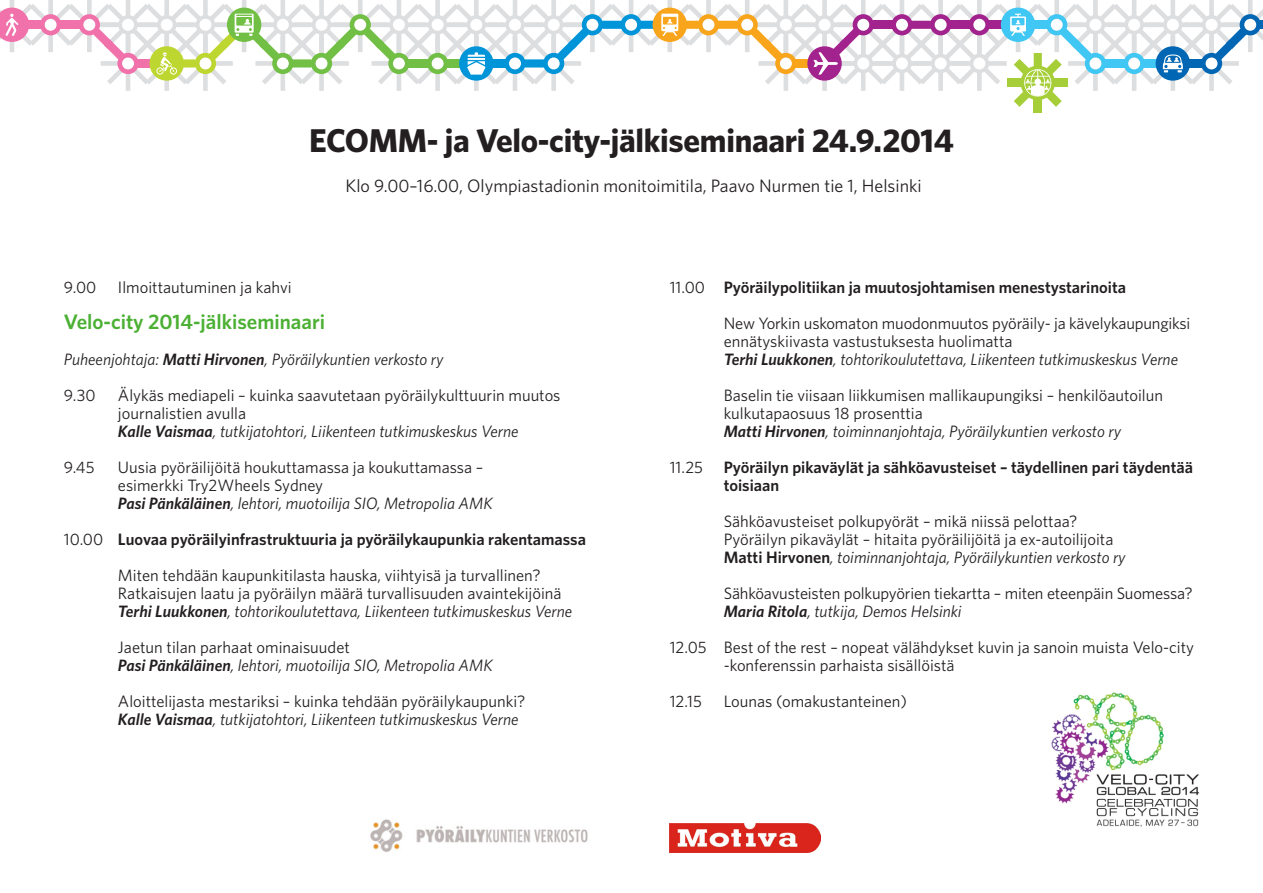
<style>
.page{position:relative;width:1263px;height:893px;background:#fff}
.page>*{position:absolute;margin:0;border:0;box-sizing:border-box;transform-origin:0 0}
.t1{font:700 33px "Whitney";letter-spacing:-.01em;color:#231f20}
.t2{font:600 21px "Whitney";color:#4bb033}
.t3{font:18px "Whitney";color:#231f20}
.t4{font:16.5px/18px "Whitney";color:#231f20}
.t5{font:italic 16.5px "Whitney";color:#231f20}
.t6{font:600 16.5px/18px "Whitney";color:#231f20}
.s1{font-weight:600}
.s2{font-weight:400}
.s3{font-weight:600;font-style:normal}
</style>
<div class="page">
<div style="left:1034px;top:93px;width:8px;height:20px;background:#a6ce39"></div>
<svg style="left:0;top:0;width:1263px;height:107px"></svg>
<img style="left:1051px;top:692px;width:149px;height:135px">
<img style="left:370px;top:819px;width:218px;height:33px">
<img style="left:669px;top:824px;width:152px;height:28px">
<p class="t1" style="left:309px;top:118px;width:646px">ECOMM- ja Velo-city-jälkiseminaari 24.9.2014</p>
<p class="t3" style="left:345px;top:174px;width:578px">Klo 9.00–16.00, Olympiastadionin monitoimitila, Paavo Nurmen tie 1, Helsinki</p>
<p class="t4" style="left:64px;top:278px;width:34px">9.00</p>
<p class="t4" style="left:118px;top:278px;width:175px">Ilmoittautuminen ja kahvi</p>
<p class="t2" style="left:64px;top:307px;width:263px">Velo-city 2014-jälkiseminaari</p>
<p class="t5" style="left:64px;top:348px;width:381px">Puheenjohtaja: <span class="s1">Matti Hirvonen</span>, Pyöräilykuntien verkosto ry</p>
<p class="t4" style="left:64px;top:386px;width:33px">9.30</p>
<p class="t4" style="left:118px;top:386px;width:444px">Älykäs mediapeli – kuinka saavutetaan pyöräilykulttuurin muutos</p>
<p class="t4" style="left:118px;top:404px;width:130px">journalistien avulla</p>
<p class="t5" style="left:118px;top:420px;width:402px"><span class="s1">Kalle Vaismaa</span>, tutkijatohtori, Liikenteen tutkimuskeskus Verne</p>
<p class="t4" style="left:64px;top:458px;width:32px">9.45</p>
<p class="t4" style="left:118px;top:458px;width:367px">Uusia pyöräilijöitä houkuttamassa ja koukuttamassa – esimerkki Try2Wheels Sydney</p>
<p class="t5" style="left:118px;top:492px;width:376px"><span class="s1">Pasi Pänkäläinen</span>, lehtori, muotoilija SIO, Metropolia AMK</p>
<p class="t6" style="left:64px;top:530px;width:524px"><span class="s2">10.00</span> Luovaa pyöräilyinfrastruktuuria ja pyöräilykaupunkia rakentamassa</p>
<p class="t4" style="left:118px;top:566px;width:424px">Miten tehdään kaupunkitilasta hauska, viihtyisä ja turvallinen?</p>
<p class="t4" style="left:118px;top:584px;width:445px">Ratkaisujen laatu ja pyöräilyn määrä turvallisuuden avaintekijöinä</p>
<p class="t5" style="left:118px;top:600px;width:456px"><span class="s1">Terhi Luukkonen</span>, tohtorikoulutettava, Liikenteen tutkimuskeskus Verne</p>
<p class="t4" style="left:118px;top:638px;width:233px">Jaetun tilan parhaat ominaisuudet</p>
<p class="t5" style="left:118px;top:654px;width:376px"><span class="s1">Pasi Pänkäläinen</span>, lehtori, muotoilija SIO, Metropolia AMK</p>
<p class="t4" style="left:118px;top:692px;width:409px">Aloittelijasta mestariksi – kuinka tehdään pyöräilykaupunki?</p>
<p class="t5" style="left:118px;top:708px;width:402px"><span class="s1">Kalle Vaismaa</span>, tutkijatohtori, Liikenteen tutkimuskeskus Verne</p>
<p class="t6" style="left:670px;top:278px;width:458px"><span class="s2">11.00</span> Pyöräilypolitiikan ja muutosjohtamisen menestystarinoita</p>
<p class="t4" style="left:724px;top:314px;width:468px">New Yorkin uskomaton muodonmuutos pyöräily- ja kävelykaupungiksi ennätyskiivasta vastustuksesta huolimatta</p>
<p class="t5" style="left:724px;top:348px;width:456px"><span class="s1">Terhi Luukkonen</span>, tohtorikoulutettava, Liikenteen tutkimuskeskus Verne</p>
<p class="t4" style="left:724px;top:386px;width:441px">Baselin tie viisaan liikkumisen mallikaupungiksi – henkilöautoilun kulkutapaosuus 18 prosenttia</p>
<p class="t5" style="left:724px;top:420px;width:399px"><span class="s1">Matti Hirvonen</span>, toiminnanjohtaja, Pyöräilykuntien verkosto ry</p>
<p class="t4" style="left:670px;top:458px;width:35px">11.25</p>
<p class="t6" style="left:724px;top:458px;width:471px">Pyöräilyn pikaväylät ja sähköavusteiset – täydellinen pari täydentää toisiaan</p>
<p class="t4" style="left:724px;top:512px;width:355px">Sähköavusteiset polkupyörät – mikä niissä pelottaa?</p>
<p class="t4" style="left:724px;top:530px;width:391px">Pyöräilyn pikaväylät – hitaita pyöräilijöitä ja ex-autoilijoita</p>
<p class="t5" style="left:724px;top:546px;width:403px"><span class="s3">Matti Hirvonen</span>, toiminnanjohtaja, Pyöräilykuntien verkosto ry</p>
<p class="t4" style="left:724px;top:584px;width:470px">Sähköavusteisten polkupyörien tiekartta – miten eteenpäin Suomessa?</p>
<p class="t5" style="left:724px;top:600px;width:239px"><span class="s1">Maria Ritola</span>, tutkija, Demos Helsinki</p>
<p class="t4" style="left:724px;top:638px;width:472px;text-indent:-54px">12.05 Best of the rest – nopeat välähdykset kuvin ja sanoin muista Velo-city -konferenssin parhaista sisällöistä</p>
<p class="t4" style="left:670px;top:692px;width:34px">12.15</p>
<p class="t4" style="left:724px;top:692px;width:185px">Lounas (omakustanteinen)</p>
</div>
